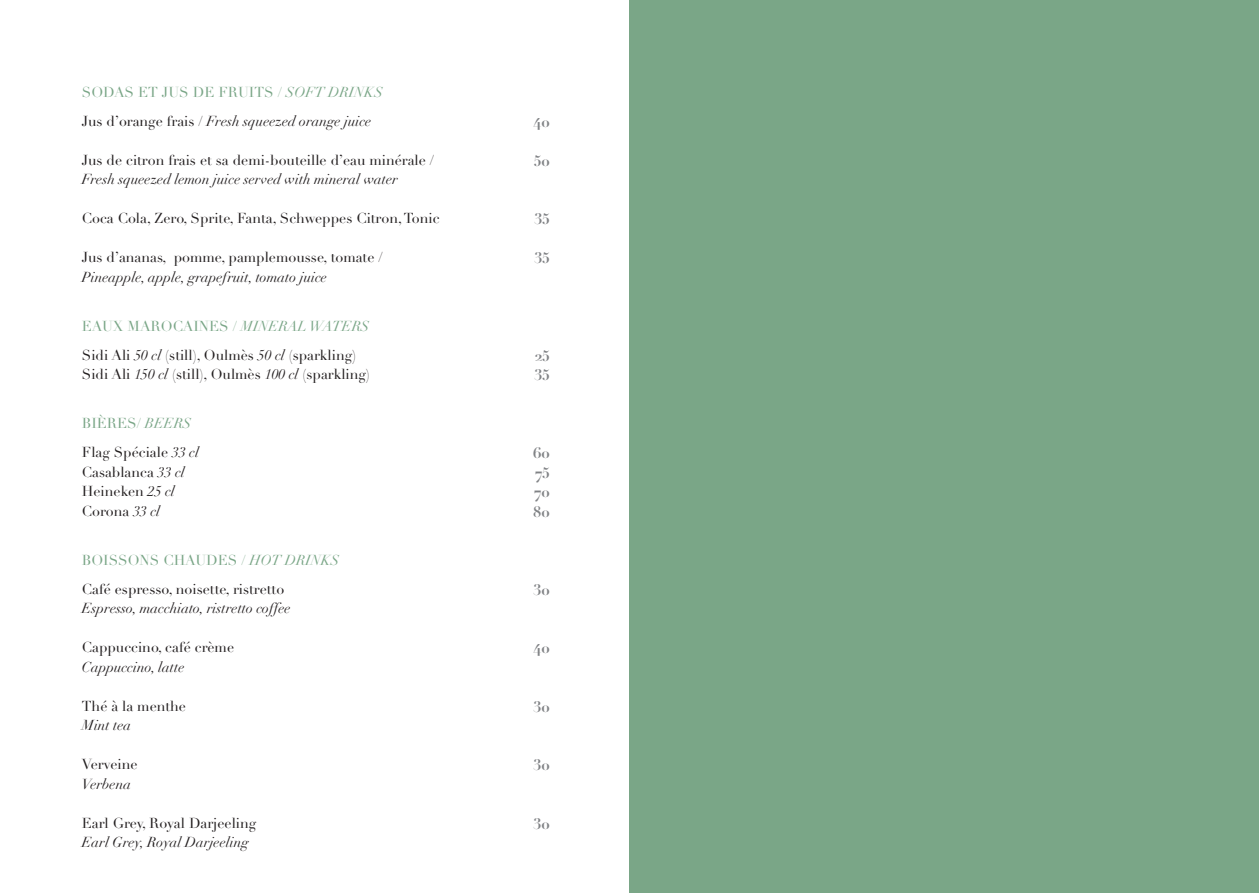
<style>
.page{position:relative;width:1259px;height:893px;background:#fff}
.page>*{position:absolute;margin:0;border:0;box-sizing:border-box;transform-origin:0 0}
.t1{font:15px/19.5px "Didot LH Bold Os F";color:#808285}
.t2{font:14.25px/19.5px "Didot LH";color:#231f20}
.t3{font:italic 14.25px "Didot LH";color:#231f20}
.t4{font:14.25px "Didot LH Roman SC";color:#7aa687}
.s1{font-family:"Didot LH";font-style:italic}
.s2{font-style:normal}
.s3{font-style:italic}
</style>
<div class="page">
<div style="left:629px;top:0;width:630px;height:893px;background:#7aa687"></div>
<p class="t4" style="left:82px;top:83px;width:302px">SODAS ET JUS DE FRUITS / <span class="s1">SOFT DRINKS</span></p>
<p class="t3" style="left:82px;top:112px;width:291px"><span class="s2">Jus d’orange frais /</span> Fresh squeezed orange juice</p>
<p class="t2" style="left:82px;top:150px;width:354px">Jus de citron frais et sa demi-bouteille d’eau minérale /</p>
<p class="t3" style="left:82px;top:171px;width:318px">Fresh squeezed lemon juice served with mineral water</p>
<p class="t2" style="left:82px;top:209px;width:359px">Coca Cola, Zero, Sprite, Fanta, Schweppes Citron, Tonic</p>
<p class="t2" style="left:82px;top:248px;width:302px">Jus d’ananas, pomme, pamplemousse, tomate /</p>
<p class="t3" style="left:82px;top:268px;width:246px">Pineapple, apple, grapefruit, tomato juice</p>
<p class="t4" style="left:82px;top:317px;width:289px">EAUX MAROCAINES / <span class="s1">MINERAL WATERS</span></p>
<p class="t2" style="left:82px;top:345px;width:289px">Sidi Ali <span class="s3">50 cl</span> (still), Oulmès <span class="s3">50 cl</span> (sparkling)<br>Sidi Ali <span class="s3">150 cl</span> (still), Oulmès <span class="s3">100 cl</span> (sparkling)</p>
<p class="t4" style="left:82px;top:415px;width:111px">BIÈRES/ <span class="s1">BEERS</span></p>
<p class="t2" style="left:82px;top:443px;width:119px">Flag Spéciale <span class="s3">33 cl<br></span>Casablanca <span class="s3">33 cl<br></span>Heineken <span class="s3">25 cl<br></span>Corona <span class="s3">33 cl</span></p>
<p class="t4" style="left:82px;top:551px;width:259px">BOISSONS CHAUDES / <span class="s1">HOT DRINKS</span></p>
<p class="t2" style="left:82px;top:579px;width:204px">Café espresso, noisette, ristretto</p>
<p class="t3" style="left:82px;top:600px;width:210px">Espresso, macchiato, ristretto coffee</p>
<p class="t2" style="left:82px;top:638px;width:154px">Cappuccino, café crème</p>
<p class="t3" style="left:82px;top:658px;width:104px">Cappuccino, latte</p>
<p class="t2" style="left:82px;top:696px;width:106px">Thé à la menthe</p>
<p class="t3" style="left:82px;top:717px;width:51px">Mint tea</p>
<p class="t2" style="left:82px;top:755px;width:57px">Verveine</p>
<p class="t3" style="left:82px;top:775px;width:51px">Verbena</p>
<p class="t2" style="left:82px;top:813px;width:176px">Earl Grey, Royal Darjeeling</p>
<p class="t3" style="left:82px;top:834px;width:168px">Earl Grey, Royal Darjeeling</p>
<p class="t1" style="left:533px;top:112px;width:18px">40</p>
<p class="t1" style="left:534px;top:151px;width:17px">50</p>
<p class="t1" style="left:534px;top:209px;width:17px">35</p>
<p class="t1" style="left:534px;top:248px;width:17px">35</p>
<p class="t1" style="left:534px;top:346px;width:17px">25<br>35</p>
<p class="t1" style="left:533px;top:443px;width:18px;text-align:justify">60<br>75<br>70<br>80</p>
<p class="t1" style="left:533px;top:580px;width:18px">30</p>
<p class="t1" style="left:533px;top:638px;width:18px">40</p>
<p class="t1" style="left:533px;top:697px;width:18px">30</p>
<p class="t1" style="left:533px;top:755px;width:18px">30</p>
<p class="t1" style="left:533px;top:814px;width:18px">30</p>
</div>
